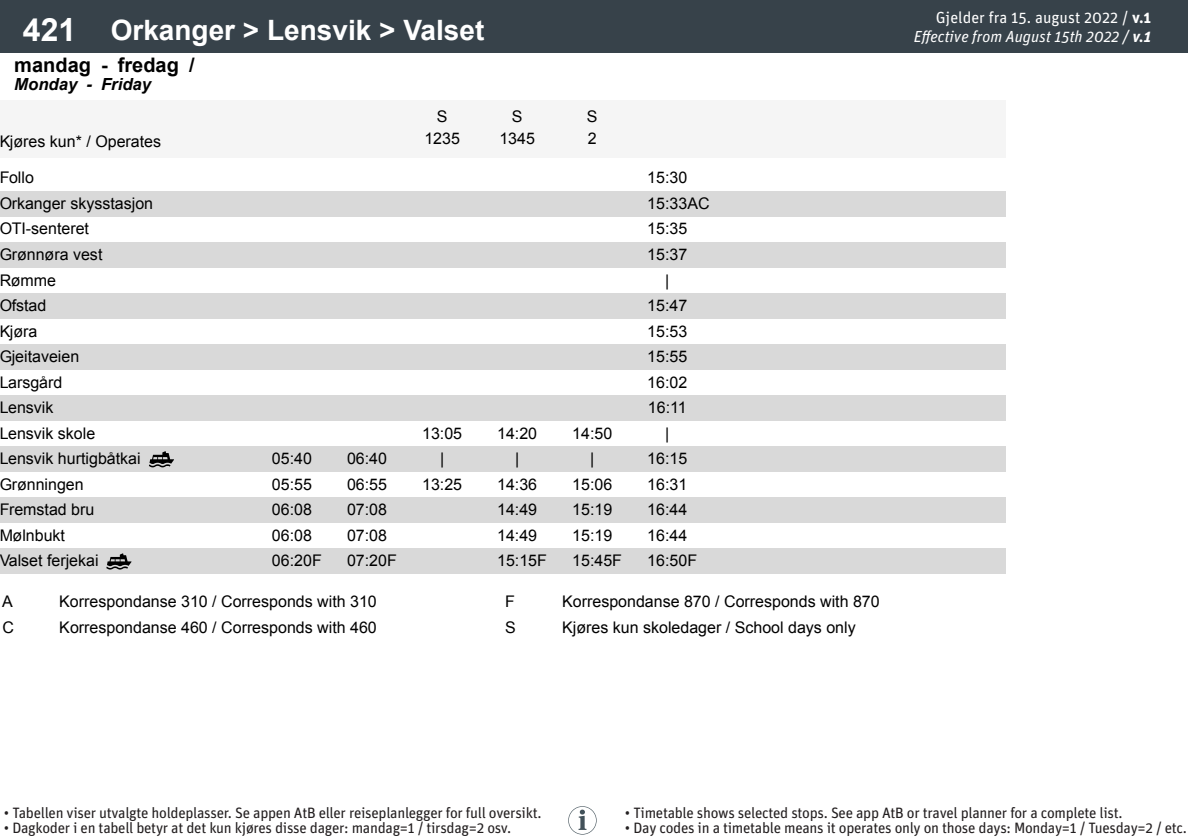
<style>
.page{position:relative;width:1191px;height:840px;background:#fff}
.page>*{position:absolute;margin:0;border:0;box-sizing:border-box;transform-origin:0 0}
.t1{font:700 28px "Arial";color:#fff}
.t2{font:700 20px "Arial";color:#000}
.t3{font:italic 700 16.6px "Arial";color:#000}
.t4{font:16px/22.6px "Arial";color:#000;text-align:center}
.t5{font:italic 16px/19.2px "Unit Pro";color:#fff;text-align:right}
.t6{font:15px "Unit Pro";letter-spacing:-.02em;color:#231f20}
.s1{font-size:32px}
.s2{font-style:normal}
.s3{font-weight:700;font-style:normal}
.s4{font-weight:700}
</style>
<div class="page">
<div style="left:0;top:101px;width:254px;height:57px;background:#f5f5f5"></div>
<div style="left:254px;top:101px;width:75px;height:57px;background:#f5f5f5"></div>
<div style="left:329px;top:101px;width:75px;height:57px;background:#f5f5f5"></div>
<div style="left:404px;top:101px;width:76px;height:57px;background:#f5f5f5"></div>
<div style="left:479px;top:101px;width:76px;height:57px;background:#f5f5f5"></div>
<div style="left:555px;top:101px;width:75px;height:57px;background:#f5f5f5"></div>
<div style="left:630px;top:101px;width:75px;height:57px;background:#f5f5f5"></div>
<div style="left:705px;top:101px;width:75px;height:57px;background:#f5f5f5"></div>
<div style="left:780px;top:101px;width:75px;height:57px;background:#f5f5f5"></div>
<div style="left:855px;top:101px;width:75px;height:57px;background:#f5f5f5"></div>
<div style="left:930px;top:101px;width:75px;height:57px;background:#f5f5f5"></div>
<div style="left:0;top:0;width:100px;height:53px;background:#37424a"></div>
<div style="left:100px;top:0;width:1087px;height:53px;background:#37424a"></div>
<div style="left:0;top:191px;width:1005px;height:25px;background:#d9d9d9"></div>
<div style="left:0;top:242px;width:1005px;height:25px;background:#d9d9d9"></div>
<div style="left:0;top:293px;width:1005px;height:25px;background:#d9d9d9"></div>
<div style="left:0;top:344px;width:1005px;height:25px;background:#d9d9d9"></div>
<div style="left:0;top:395px;width:1005px;height:25px;background:#d9d9d9"></div>
<div style="left:0;top:446px;width:1005px;height:25px;background:#d9d9d9"></div>
<div style="left:0;top:497px;width:1005px;height:25px;background:#d9d9d9"></div>
<div style="left:0;top:548px;width:1005px;height:25px;background:#d9d9d9"></div>
<svg style="left:149px;top:451px;width:25px;height:16px"></svg>
<svg style="left:106px;top:553px;width:26px;height:16px"></svg>
<svg style="left:568px;top:806px;width:28px;height:28px"></svg>
<p class="t1" style="left:23px;top:10px;width:463px"><span class="s1">421</span> Orkanger &gt; Lensvik &gt; Valset</p>
<p class="t2" style="left:14px;top:51px;width:182px">mandag - fredag /</p>
<p class="t3" style="left:14px;top:73px;width:138px">Monday - Friday</p>
<p class="t4" style="left:-1px;top:130px;width:163px">Kjøres kun* / Operates</p>
<p class="t4" style="left:424px;top:105px;width:37px">S<br>1235</p>
<p class="t4" style="left:499px;top:105px;width:37px">S<br>1345</p>
<p class="t4" style="left:587px;top:105px;width:12px;text-align:left">S<br>2</p>
<p class="t4" style="left:-1px;top:166px;width:36px">Follo</p>
<p class="t4" style="left:647px;top:166px;width:42px">15:30</p>
<p class="t4" style="left:-1px;top:190px;width:155px;line-height:25.6px;text-align:left">Orkanger skysstasjon<br>OTI-senteret</p>
<p class="t4" style="left:647px;top:192px;width:64px">15:33AC</p>
<p class="t4" style="left:647px;top:217px;width:42px">15:35</p>
<p class="t4" style="left:-1px;top:243px;width:105px">Grønnøra vest</p>
<p class="t4" style="left:647px;top:243px;width:42px">15:37</p>
<p class="t4" style="left:-1px;top:268px;width:58px">Rømme</p>
<p class="t4" style="left:665px;top:268px;width:6px">|</p>
<p class="t4" style="left:-1px;top:294px;width:49px">Ofstad</p>
<p class="t4" style="left:647px;top:294px;width:42px">15:47</p>
<p class="t4" style="left:-1px;top:319px;width:40px">Kjøra</p>
<p class="t4" style="left:647px;top:319px;width:42px">15:53</p>
<p class="t4" style="left:-1px;top:345px;width:82px">Gjeitaveien</p>
<p class="t4" style="left:647px;top:345px;width:42px">15:55</p>
<p class="t4" style="left:-1px;top:370px;width:65px">Larsgård</p>
<p class="t4" style="left:647px;top:370px;width:42px">16:02</p>
<p class="t4" style="left:-1px;top:396px;width:56px">Lensvik</p>
<p class="t4" style="left:648px;top:396px;width:40px">16:11</p>
<p class="t4" style="left:-1px;top:421px;width:98px">Lensvik skole</p>
<p class="t4" style="left:422px;top:421px;width:42px">13:05</p>
<p class="t4" style="left:497px;top:421px;width:42px">14:20</p>
<p class="t4" style="left:572px;top:421px;width:42px">14:50</p>
<p class="t4" style="left:665px;top:421px;width:6px">|</p>
<p class="t4" style="left:-1px;top:447px;width:143px">Lensvik hurtigbåtkai</p>
<p class="t4" style="left:272px;top:447px;width:42px">05:40</p>
<p class="t4" style="left:347px;top:447px;width:42px">06:40</p>
<p class="t4" style="left:440px;top:447px;width:6px">|</p>
<p class="t4" style="left:515px;top:447px;width:6px">|</p>
<p class="t4" style="left:590px;top:447px;width:6px">|</p>
<p class="t4" style="left:647px;top:447px;width:42px">16:15</p>
<p class="t4" style="left:-1px;top:472px;width:86px">Grønningen</p>
<p class="t4" style="left:272px;top:472px;width:42px">05:55</p>
<p class="t4" style="left:347px;top:472px;width:42px">06:55</p>
<p class="t4" style="left:422px;top:472px;width:42px">13:25</p>
<p class="t4" style="left:497px;top:472px;width:42px">14:36</p>
<p class="t4" style="left:572px;top:472px;width:42px">15:06</p>
<p class="t4" style="left:647px;top:472px;width:42px">16:31</p>
<p class="t4" style="left:-1px;top:498px;width:97px">Fremstad bru</p>
<p class="t4" style="left:272px;top:498px;width:42px">06:08</p>
<p class="t4" style="left:347px;top:498px;width:42px">07:08</p>
<p class="t4" style="left:497px;top:498px;width:42px">14:49</p>
<p class="t4" style="left:572px;top:498px;width:42px">15:19</p>
<p class="t4" style="left:647px;top:498px;width:42px">16:44</p>
<p class="t4" style="left:-1px;top:523px;width:67px">Mølnbukt</p>
<p class="t4" style="left:272px;top:523px;width:42px">06:08</p>
<p class="t4" style="left:347px;top:523px;width:42px">07:08</p>
<p class="t4" style="left:497px;top:523px;width:42px">14:49</p>
<p class="t4" style="left:572px;top:523px;width:42px">15:19</p>
<p class="t4" style="left:647px;top:523px;width:42px">16:44</p>
<p class="t4" style="left:-1px;top:549px;width:101px">Valset ferjekai</p>
<p class="t4" style="left:272px;top:549px;width:51px">06:20F</p>
<p class="t4" style="left:347px;top:549px;width:51px">07:20F</p>
<p class="t4" style="left:497px;top:549px;width:51px">15:15F</p>
<p class="t4" style="left:572px;top:549px;width:51px">15:45F</p>
<p class="t4" style="left:647px;top:549px;width:51px">16:50F</p>
<p class="t4" style="left:2px;top:589px;width:12px">A</p>
<p class="t4" style="left:59px;top:589px;width:319px">Korrespondanse 310 / Corresponds with 310</p>
<p class="t4" style="left:2px;top:615px;width:13px">C</p>
<p class="t4" style="left:59px;top:615px;width:319px">Korrespondanse 460 / Corresponds with 460</p>
<p class="t4" style="left:505px;top:589px;width:11px">F</p>
<p class="t4" style="left:562px;top:589px;width:319px">Korrespondanse 870 / Corresponds with 870</p>
<p class="t4" style="left:505px;top:615px;width:12px">S</p>
<p class="t4" style="left:562px;top:615px;width:295px">Kjøres kun skoledager / School days only</p>
<p class="t5" style="left:913px;top:7px;width:239px"><span class="s2">Gjelder fra 15. august 2022 /</span> <span class="s3">v.1<br></span>Effective from August 15th 2022 / <span class="s4">v.1</span></p>
<p class="t6" style="left:4px;top:802px;width:539px">• Tabellen viser utvalgte holdeplasser. Se appen AtB eller reiseplanlegger for full oversikt.</p>
<p class="t6" style="left:4px;top:817px;width:509px">• Dagkoder i en tabell betyr at det kun kjøres disse dager: mandag=1 / tirsdag=2 osv.</p>
<p class="t6" style="left:625px;top:802px;width:499px">• Timetable shows selected stops. See app AtB or travel planner for a complete list.</p>
<p class="t6" style="left:625px;top:817px;width:563px">• Day codes in a timetable means it operates only on those days: Monday=1 / Tuesday=2 / etc.</p>
</div>
